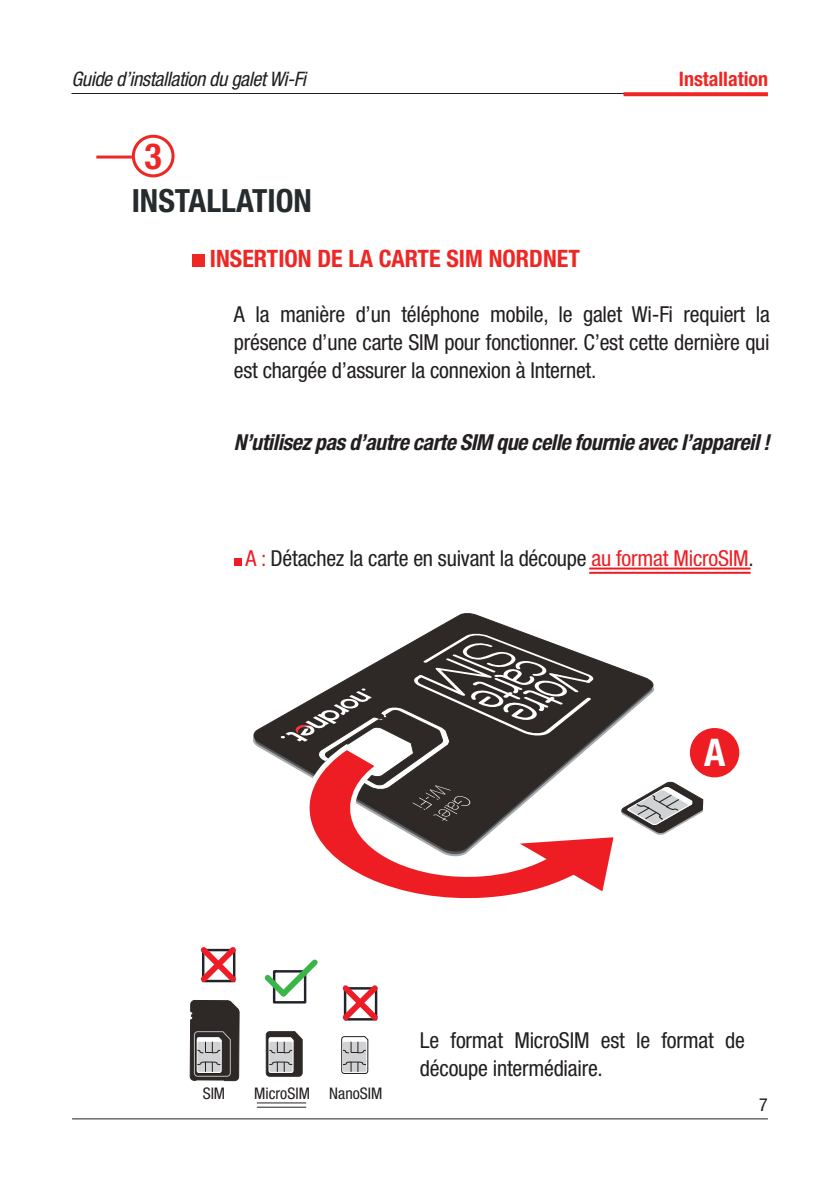
<style>
.page{position:relative;width:840px;height:1191px;background:#fff}
.page>*{position:absolute;margin:0;border:0;box-sizing:border-box;transform-origin:0 0}
.justification{font:700 condensed 38.2px "Helvetica Neue LT Std";color:#fff}
.t1{font:700 condensed 36px "Helvetica Neue LT Std";color:#ee2724}
.t2{font:700 condensed 32px "Helvetica Neue LT Std";color:#262b2d}
.t3{font:700 condensed 24px "Helvetica Neue LT Std";color:#ee2724}
.t4{font:condensed 22px/28px "Helvetica Neue LT Std";letter-spacing:-.01em;color:#231f20;text-align:justify}
.t5{font:italic 700 condensed 22px "Helvetica Neue LT Std";letter-spacing:-.02em;color:#231f20}
.t6{font:italic condensed 20px "Helvetica Neue LT Std";letter-spacing:-.02em;color:#231f20}
.t7{font:700 condensed 20px "Helvetica Neue LT Std";color:#ee2724}
.t8{font:condensed 18px "Helvetica Neue LT Std";color:#231f20}
.t9{font:condensed 16px "Helvetica Neue LT Std";color:#231f20}
.s1{color:#ee1d23}
</style>
<div class="page">
<hr style="left:72px;top:1118px;width:695px;height:1px;background:#231f20">
<hr style="left:71px;top:93px;width:580px;height:1px;background:#231f20">
<svg style="left:623px;top:92px;width:144px;height:4px"></svg>
<div style="left:132px;top:135px;width:42px;height:42px;border:3px solid #ee2724;border-radius:50%"></div>
<hr style="left:96px;top:155px;width:36px;height:3px;background:#ee2724">
<div style="left:234px;top:558px;width:7px;height:7px;background:#ee1d23"></div>
<div style="left:192px;top:254px;width:12px;height:13px;background:#ee2724"></div>
<svg style="left:253px;top:613px;width:401px;height:147px"></svg>
<svg style="left:280px;top:633px;width:314px;height:136px"></svg>
<svg style="left:296px;top:741px;width:326px;height:158px"></svg>
<svg style="left:619px;top:780px;width:84px;height:55px"></svg>
<div style="left:689px;top:728px;width:49px;height:49px;background:#ee1d23;border-radius:50%"></div>
<svg style="left:266px;top:1031px;width:36px;height:45px;background:#888686"></svg>
<svg style="left:190px;top:1000px;width:49px;height:80px;background:#5a5755"></svg>
<svg style="left:341px;top:1036px;width:27px;height:38px"></svg>
<div style="left:273px;top:970px;width:33px;height:33px;border:2px solid #22232b"></div>
<svg style="left:264px;top:959px;width:54px;height:42px"></svg>
<svg style="left:342px;top:985px;width:36px;height:36px"></svg>
<svg style="left:200px;top:947px;width:36px;height:36px"></svg>
<hr style="left:589px;top:572px;width:161px;height:2px;background:#ee1d23">
<hr style="left:589px;top:567px;width:161px;height:2px;background:#ee1d23">
<hr style="left:257px;top:1102px;width:49px;height:1px;background:#231f20">
<hr style="left:257px;top:1106px;width:49px;height:1px;background:#231f20">
<p class="t6" style="left:71px;top:68px;width:236px">Guide d’installation du galet Wi-Fi</p>
<p class="t1" style="left:144px;top:135px;width:19px">3</p>
<p class="t2" style="left:132px;top:181px;width:182px">INSTALLATION</p>
<p class="t3" style="left:210px;top:244px;width:371px">INSERTION DE LA CARTE SIM NORDNET</p>
<p class="t7" style="left:678px;top:67px;width:91px">Installation</p>
<p class="t4" style="left:234px;top:300px;width:537px">A la manière d’un téléphone mobile, le galet Wi-Fi requiert la présence d’une carte SIM pour fonctionner. C’est cette dernière qui est chargée d’assurer la connexion à Internet.</p>
<p class="t5" style="left:234px;top:428px;width:537px">N’utilisez pas d’autre carte SIM que celle fournie avec l’appareil !</p>
<p class="t4" style="left:245px;top:543px;width:509px"><span class="s1">A :</span> Détachez la carte en suivant la découpe <span class="s1">au format MicroSIM</span>.</p>
<p class="justification" style="left:703px;top:729px;width:23px">A</p>
<p class="t9" style="left:202px;top:1083px;width:24px">SIM</p>
<p class="t9" style="left:254px;top:1083px;width:57px">MicroSIM</p>
<p class="t9" style="left:329px;top:1083px;width:55px">NanoSIM</p>
<p class="t4" style="left:420px;top:1026px;width:326px">Le format MicroSIM est le format de découpe intermédiaire.</p>
<p class="t8" style="left:758px;top:1094px;width:10px">7</p>
</div>
